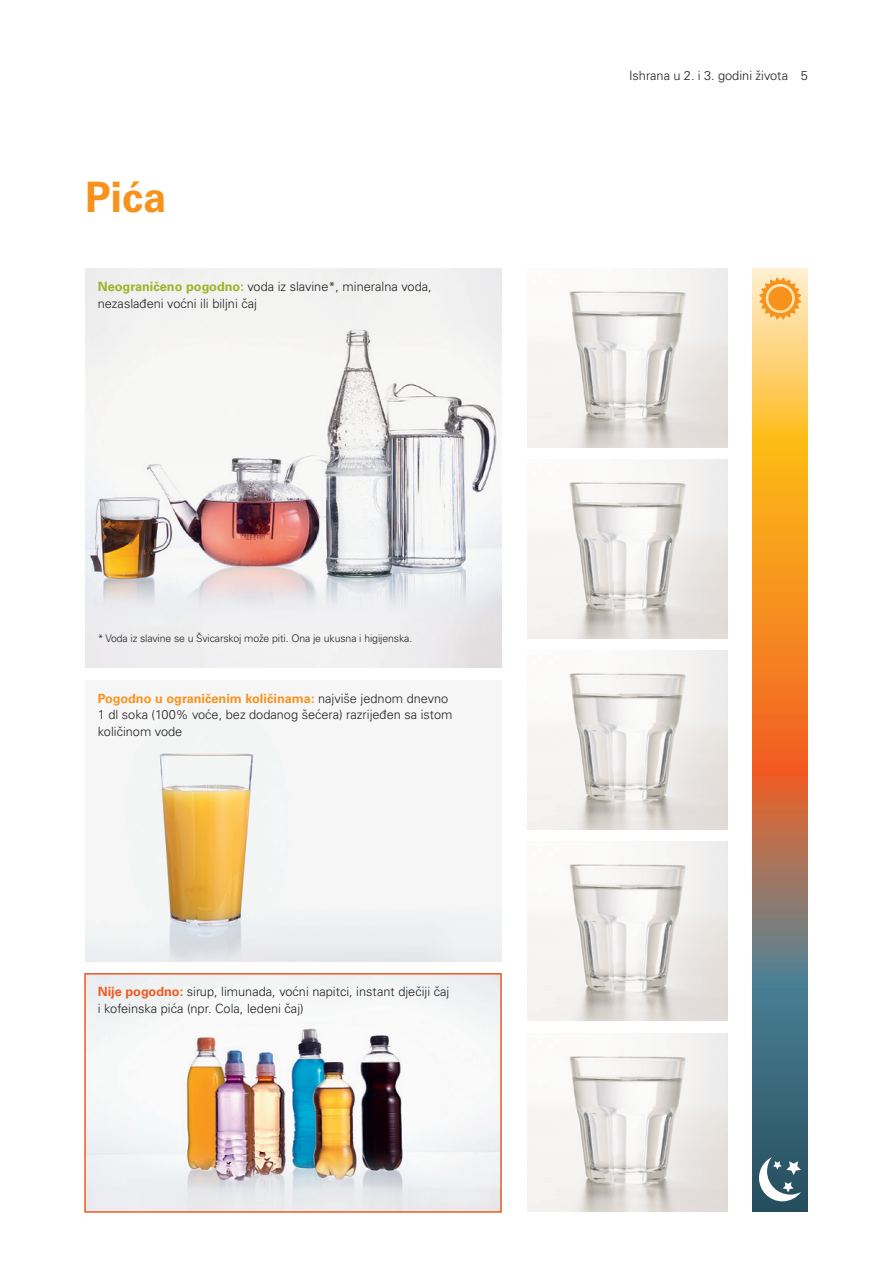
<style>
.page{position:relative;width:893px;height:1263px;background:#fff}
.page>*{position:absolute;margin:0;border:0;box-sizing:border-box;transform-origin:0 0}
.t1{font:700 42px "Univers CE";color:#f7931d}
.t2{font:300 12.75px/16.5px "Univers CE";color:#231f20}
.t3{font:300 10.5px "Univers CE";letter-spacing:-.01em;color:#231f20}
.s1{font-weight:700;color:#9cb226}
.s2{font-weight:700;color:#f7931d}
.s3{font-weight:700;color:#f15921}
</style>
<div class="page">
<img style="left:85px;top:269px;width:417px;height:399px">
<img style="left:85px;top:701px;width:417px;height:260px">
<img style="left:87px;top:976px;width:412px;height:234px">
<div style="left:84px;top:973px;width:418px;height:240px;border:2px solid #f15921"></div>
<img style="left:527px;top:269px;width:200px;height:178px">
<img style="left:527px;top:1034px;width:200px;height:178px">
<img style="left:527px;top:842px;width:200px;height:178px">
<img style="left:527px;top:651px;width:200px;height:178px">
<img style="left:527px;top:460px;width:200px;height:178px">
<svg style="left:753px;top:269px;width:55px;height:943px;background:#b88a4e"></svg>
<svg style="left:759px;top:277px;width:42px;height:43px"></svg>
<div style="left:768px;top:287px;width:24px;height:23px;background:#f7931d;border-radius:50%"></div>
<svg style="left:759px;top:1157px;width:42px;height:44px"></svg>
<h1 class="t1" style="left:85px;top:173px;width:83px">Pića</h1>
<p class="t2" style="left:98px;top:279px;width:335px"><span class="s1">Neograničeno pogodno:</span> voda iz slavine*, mineralna voda, nezaslađeni voćni ili biljni čaj</p>
<p class="t3" style="left:98px;top:633px;width:316px">* Voda iz slavine se u Švicarskoj može piti. Ona je ukusna i higijenska.</p>
<p class="t2" style="left:98px;top:690px;width:356px"><span class="s2">Pogodno u ograničenim količinama:</span> najviše jednom dnevno<br>1 dl soka (100% voće, bez dodanog šećera) razrijeđen sa istom količinom vode</p>
<p class="t2" style="left:98px;top:984px;width:353px"><span class="s3">Nije pogodno:</span> sirup, limunada, voćni napitci, instant dječiji čaj i kofeinska pića (npr. Cola, ledeni čaj)</p>
<p class="t2" style="left:629px;top:67px;width:180px">Ishrana u 2. i 3. godini života 5</p>
</div>
